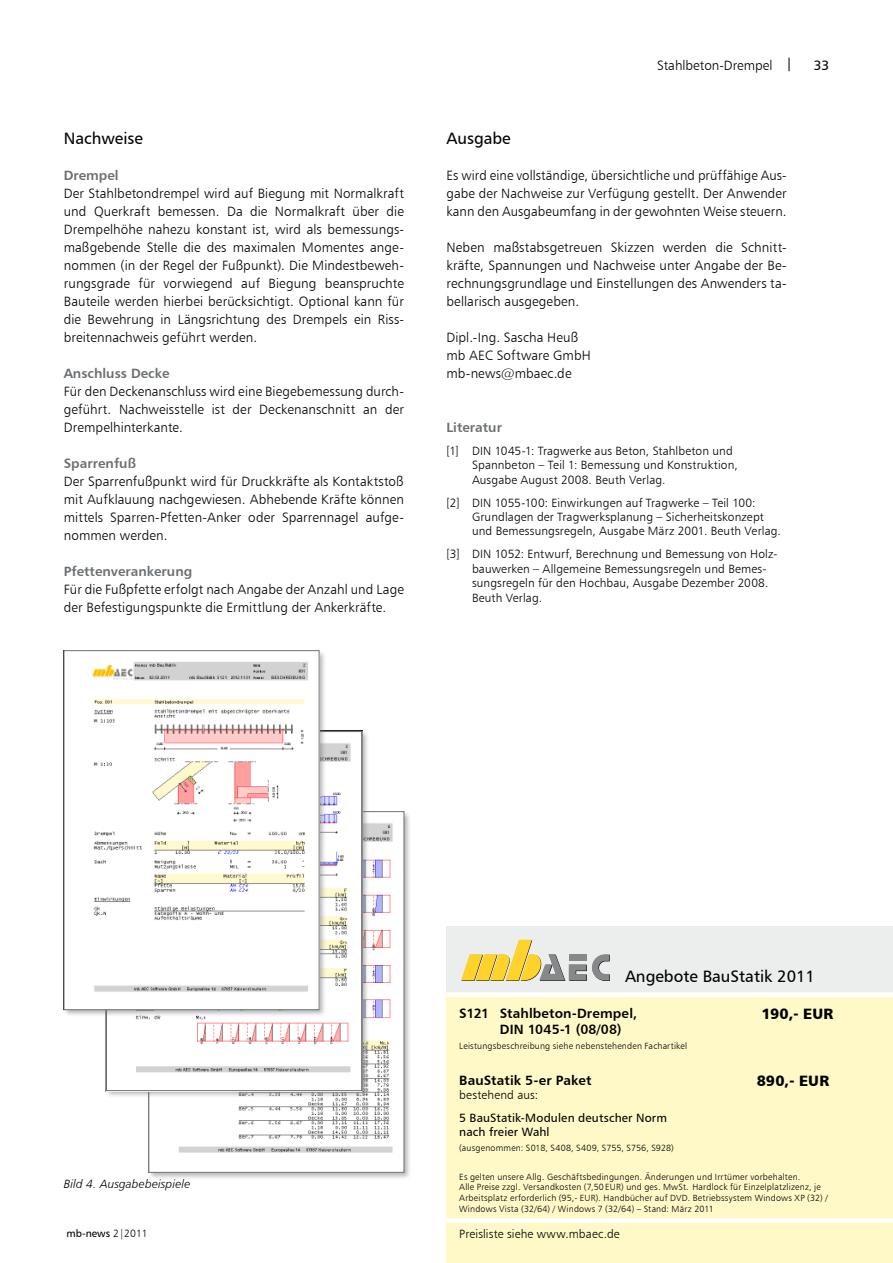
<style>
.page{position:relative;width:893px;height:1263px;background:#fff}
.page>*{position:absolute;margin:0;border:0;box-sizing:border-box;transform-origin:0 0}
.t1{font:16.5px "Humanist 777 BT Roman B";color:#000}
.t2{font:15px "Humanist 777 BT Black B";letter-spacing:.01em;color:#000}
.t3{font:13.5px/18px "Humanist 777 BT Light B";letter-spacing:.005em;color:#000;text-align:justify}
.t4{font:13.5px "Humanist 777 BT Bold B";color:#6b6f72}
.t5{font:13.5px/16.2px "Humanist 777 BT Bold B";letter-spacing:.01em;color:#000}
.t6{font:13.5px "Humanist 777 BT Roman B";color:#000}
.t7{font:12px/14.4px "Humanist 777 BT Light B";letter-spacing:.01em;color:#000}
.t8{font:12px/14.4px "Humanist 777 BT Roman B";letter-spacing:.01em;color:#000}
.t9{font:12px "Humanist 777 BT Light Italic B";letter-spacing:.01em;color:#000}
.t10{font:10.5px "Humanist 777 BT Roman B";color:#000}
.t11{font:9px/10.8px "Humanist 777 BT Light B";letter-spacing:.02em;color:#000}
.s1{font-family:"Humanist 777 BT Roman B"}
.s2{font-family:"Humanist 777 BT Light B"}
</style>
<div class="page">
<div style="left:147px;top:810px;width:265px;height:370px;background:#6b6f72;opacity:.5"></div>
<img style="left:151px;top:813px;width:251px;height:357px">
<div style="left:105px;top:730px;width:264px;height:368px;background:#6b6f72;opacity:.5"></div>
<img style="left:106px;top:730px;width:256px;height:362px">
<div style="left:62px;top:649px;width:265px;height:369px;background:#6b6f72;opacity:.5"></div>
<img style="left:66px;top:652px;width:251px;height:356px">
<div style="left:64px;top:650px;width:255px;height:360px;border:1px solid #6b6f72"></div>
<div style="left:446px;top:926px;width:447px;height:69px;background:#eceded"></div>
<div style="left:446px;top:997px;width:447px;height:266px;background:#fff9c7"></div>
<div style="left:446px;top:992px;width:281px;height:5px;background:#fff"></div>
<div style="left:727px;top:992px;width:166px;height:5px;background:#fff"></div>
<div style="left:446px;top:1218px;width:281px;height:5px;background:#fff"></div>
<div style="left:727px;top:1218px;width:166px;height:5px;background:#fff"></div>
<svg style="left:461px;top:940px;width:149px;height:41px"></svg>
<p class="t1" style="left:64px;top:128px;width:81px">Nachweise</p>
<p class="t4" style="left:64px;top:167px;width:56px">Drempel</p>
<p class="t3" style="left:64px;top:184px;width:342px">Der Stahlbetondrempel wird auf Biegung mit Normalkraft und Querkraft bemessen. Da die Normalkraft über die Drempelhöhe nahezu konstant ist, wird als bemessungs&shy;maßgebende Stelle die des maximalen Momentes ange&shy;nommen (in der Regel der Fußpunkt). Die Mindestbeweh&shy;rungsgrade für vorwiegend auf Biegung beanspruchte Bauteile werden hierbei berücksichtigt. Optional kann für die Bewehrung in Längsrichtung des Drempels ein Riss&shy;breitennachweis geführt werden.</p>
<p class="t4" style="left:64px;top:365px;width:107px">Anschluss Decke</p>
<p class="t3" style="left:64px;top:382px;width:342px">Für den Deckenanschluss wird eine Biegebemessung durch&shy;geführt. Nachweisstelle ist der Deckenanschnitt an der Drempelhinterkante.</p>
<p class="t4" style="left:64px;top:455px;width:74px">Sparrenfuß</p>
<p class="t3" style="left:64px;top:472px;width:342px">Der Sparrenfußpunkt wird für Druckkräfte als Kontaktstoß mit Aufklauung nachgewiesen. Abhebende Kräfte können mittels Sparren-Pfetten-Anker oder Sparrennagel aufge&shy;nommen werden.</p>
<p class="t4" style="left:64px;top:563px;width:130px">Pfettenverankerung</p>
<p class="t3" style="left:64px;top:580px;width:342px">Für die Fußpfette erfolgt nach Angabe der Anzahl und Lage der Befestigungspunkte die Ermittlung der Ankerkräfte.</p>
<p class="t3" style="left:657px;top:56px;width:137px">Stahlbeton-Drempel <span class="s1">|</span></p>
<p class="t6" style="left:814px;top:57px;width:17px">33</p>
<p class="t1" style="left:446px;top:128px;width:66px">Ausgabe</p>
<p class="t3" style="left:446px;top:166px;width:342px">Es wird eine vollständige, übersichtliche und prüffähige Aus&shy;gabe der Nachweise zur Verfügung gestellt. Der Anwender kann den Ausgabeumfang in der gewohnten Weise steuern.</p>
<p class="t3" style="left:446px;top:238px;width:342px">Neben maßstabsgetreuen Skizzen werden die Schnitt&shy;kräfte, Spannungen und Nachweise unter Angabe der Be&shy;rechnungsgrundlage und Einstellungen des Anwenders ta&shy;bellarisch ausgegeben.</p>
<p class="t3" style="left:446px;top:328px;width:146px;text-align:left">Dipl.-Ing. Sascha Heuß mb AEC Software GmbH mb-news@mbaec.de</p>
<p class="t4" style="left:446px;top:419px;width:57px">Literatur</p>
<p class="t7" style="left:472px;top:443px;width:267px;text-indent:-26px">[1] DIN 1045-1: Tragwerke aus Beton, Stahlbeton und<br>Spannbeton – Teil 1: Bemessung und Konstruktion,<br>Ausgabe August 2008. Beuth Verlag.</p>
<p class="t7" style="left:472px;top:495px;width:310px;text-indent:-26px">[2] DIN 1055-100: Einwirkungen auf Tragwerke – Teil 100:<br>Grundlagen der Tragwerksplanung – Sicherheitskonzept und Bemessungsregeln, Ausgabe März 2001. Beuth Verlag.</p>
<p class="t7" style="left:472px;top:547px;width:307px;text-indent:-26px">[3] DIN 1052: Entwurf, Berechnung und Bemessung von Holz&shy;bauwerken – Allgemeine Bemessungsregeln und Bemes&shy;sungsregeln für den Hochbau, Ausgabe Dezember 2008.<br>Beuth Verlag.</p>
<p class="t9" style="left:64px;top:1177px;width:128px">Bild 4. Ausgabebeispiele</p>
<p class="t10" style="left:67px;top:1227px;width:83px">mb-news <span class="s2">2|2011</span></p>
<p class="t1" style="left:625px;top:966px;width:191px">Angebote BauStatik 2011</p>
<p class="t5" style="left:500px;top:1004px;width:139px;text-indent:-40px">S121 Stahlbeton-Drempel,<br>DIN 1045-1 (08/08)</p>
<p class="t11" style="left:459px;top:1040px;width:229px">Leistungsbeschreibung siehe nebenstehenden Fachartikel</p>
<p class="t2" style="left:762px;top:1004px;width:73px">190,- EUR</p>
<p class="t5" style="left:459px;top:1071px;width:134px">BauStatik 5-er Paket</p>
<p class="t7" style="left:459px;top:1087px;width:81px">bestehend aus:</p>
<p class="t8" style="left:459px;top:1110px;width:209px">5 BauStatik-Modulen deutscher Norm nach freier Wahl</p>
<p class="t11" style="left:459px;top:1143px;width:216px">(ausgenommen: S018, S408, S409, S755, S756, S928)</p>
<p class="t2" style="left:757px;top:1071px;width:74px">890,- EUR</p>
<p class="t11" style="left:459px;top:1171px;width:370px">Es gelten unsere Allg. Geschäftsbedingungen. Änderungen und Irrtümer vorbehalten.<br>Alle Preise zzgl. Versandkosten (7,50EUR) und ges. MwSt. Hardlock für Einzelplatzlizenz, je Arbeitsplatz erforderlich (95,- EUR). Handbücher auf DVD. Betriebssystem Windows XP (32) / Windows Vista (32/64) / Windows 7 (32/64) – Stand: März 2011</p>
<p class="t7" style="left:459px;top:1226px;width:162px">Preisliste siehe www.mbaec.de</p>
</div>
